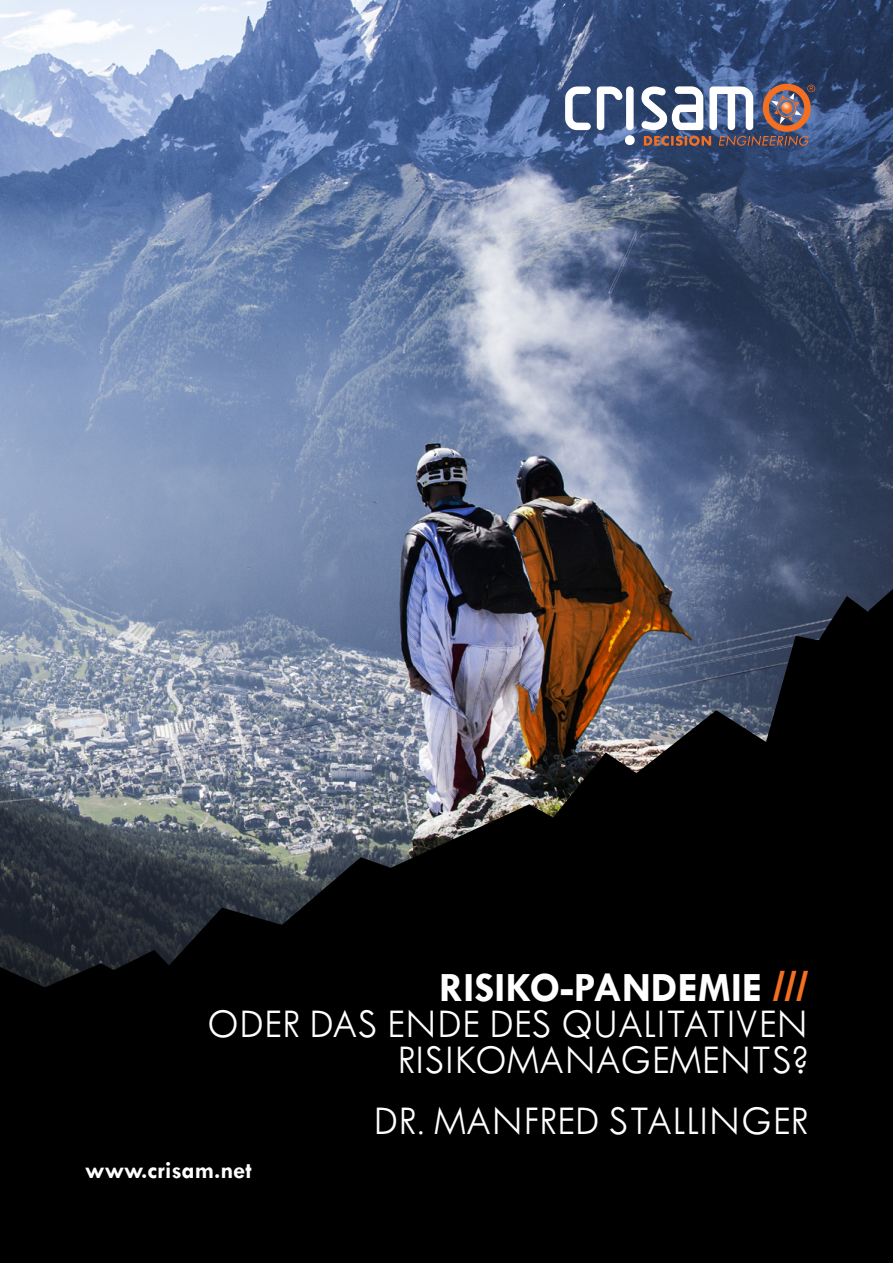
<style>
.page{position:relative;width:893px;height:1263px;background:#000}
.page>*{position:absolute;margin:0;border:0;box-sizing:border-box;transform-origin:0 0}
.t1{font:300 42px/36px "Tw Cen MT Std";color:#fff;text-align:right}
.t2{font:700 42px "Tw Cen";color:#fff}
.t3{font:700 24.45px "Tw Cen";color:#fff}
.s1{font-family:"Arial";color:#f36f21}
</style>
<div class="page">
<img style="left:0;top:0;width:893px;height:987px">
<svg style="left:565px;top:86px;width:26px;height:44px"></svg>
<svg style="left:597px;top:80px;width:218px;height:66px;background:#7d7d92"></svg>
<p class="t2" style="left:439px;top:963px;width:371px">RISIKO-PANDEMIE <span class="s1">///</span></p>
<p class="t1" style="left:207px;top:1006px;width:603px">ODER DAS ENDE DES QUALITATIVEN<br>RISIKOMANAGEMENTS?</p>
<p class="t1" style="left:373px;top:1103px;width:437px">DR. MANFRED STALLINGER</p>
<p class="t3" style="left:85px;top:1156px;width:168px">www.crisam.net</p>
</div>
